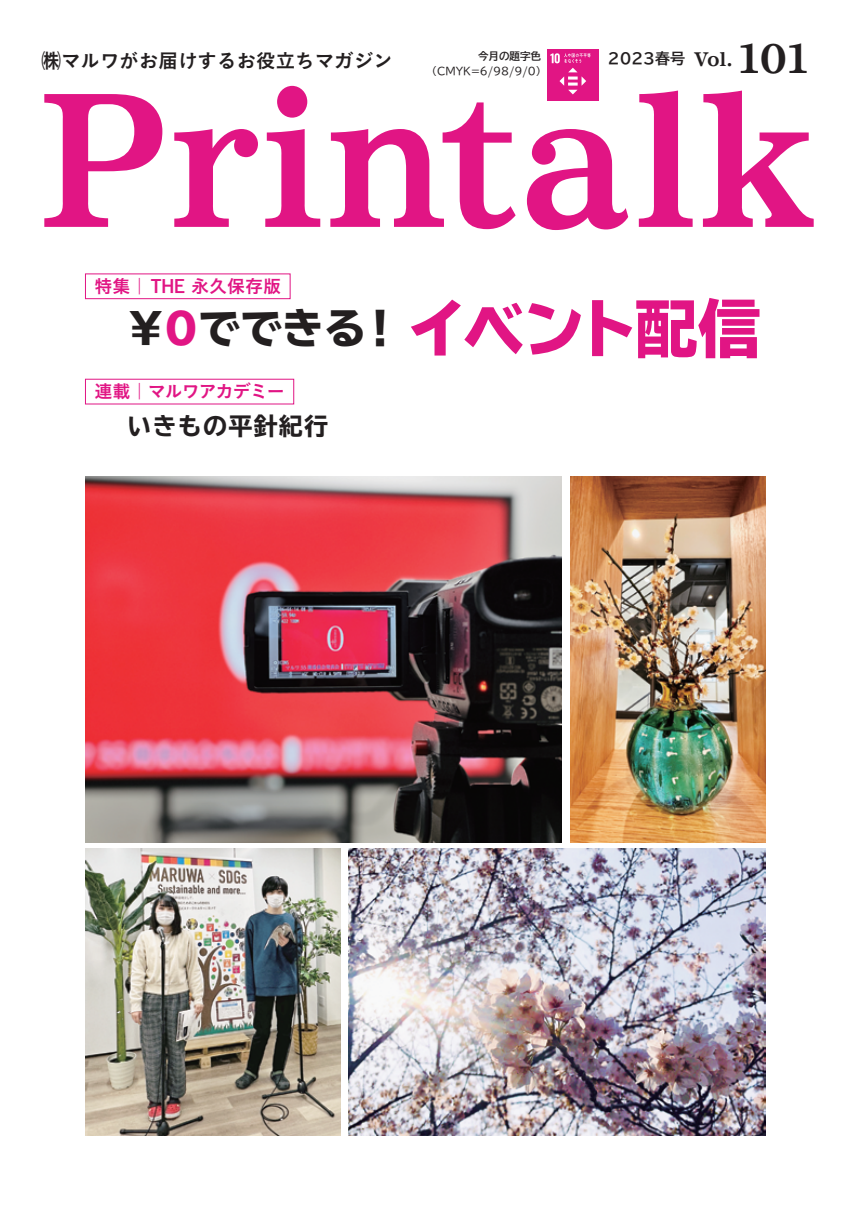
<style>
.page{position:relative;width:851px;height:1221px;background:#fff}
.page>*{position:absolute;margin:0;border:0;box-sizing:border-box;transform-origin:0 0}
.基本_1字下げ{font:800 174.75px "TBUD Min Std";letter-spacing:-.005em;color:#e11584;scale:.95 1}
.基本{font:800 63px "TBUD Go Std";letter-spacing:-.08em;color:#e11584}
.基本-2{font:800 42px "TBUD Go Std";letter-spacing:-.005em;color:#231f20}
.基本_1字下げ-2{font:800 37.65px "TBUD Min Std";color:#231f20}
.基本-3{font:700 expanded 24px "TBUD Go Std";letter-spacing:.05em;color:#231f20}
.基本-4{font:19.5px "Koburina Go Std W6";color:#231f20}
.基本-5{font:18px "Koburina Go Std W6";color:#e11584}
.基本-6{font:18px "Koburina Go Std W6";letter-spacing:-.055em;color:#e11584}
.基本_1字下げ-3{font:800 18px "TBUD Min Std";color:#231f20}
.基本-7{font:700 15px "TBUD Go Std";color:#231f20}
.基本-8{font:10.5px "TBUD Go Std";color:#231f20}
.基本-9{font:700 10.5px "TBUD Go Std";color:#231f20}
.s1{color:#e11584}
</style>
<div class="page">
<div style="left:85px;top:273px;width:205px;height:26px;border:1px solid #e11584"></div>
<div style="left:547px;top:49px;width:51px;height:51px;background:#e11584"></div>
<svg style="left:550px;top:53px;width:40px;height:41px"></svg>
<img style="left:570px;top:476px;width:195px;height:366px">
<img style="left:85px;top:848px;width:255px;height:287px">
<img style="left:349px;top:848px;width:416px;height:287px">
<img style="left:85px;top:476px;width:476px;height:366px">
<p class="基本-4" style="left:42px;top:46px;width:353px">㈱マルワがお届けするお役立ちマガジン</p>
<p class="基本-9" style="left:478px;top:48px;width:64px">今月の題字色</p>
<p class="基本-8" style="left:426px;top:63px;width:121px">（CMYK=6/98/9/0(</p>
<p class="基本-7" style="left:608px;top:46px;width:79px">2023春号</p>
<p class="基本_1字下げ-3" style="left:694px;top:45px;width:40px">Vol.</p>
<p class="基本_1字下げ-2" style="left:734px;top:29px;width:78px">101</p>
<p class="基本_1字下げ" style="left:41px;top:24px;width:817px">Printalk</p>
<p class="基本-5" style="left:94px;top:272px;width:188px">特集｜THE 永久保存版</p>
<p class="基本-2" style="left:125px;top:305px;width:243px">￥<span class="s1">０</span>でできる</p>
<p class="基本-2" style="left:359px;top:305px;width:44px">！</p>
<p class="基本-6" style="left:94px;top:378px;width:192px">連載｜マルワアカデミー</p>
<p class="基本-3" style="left:128px;top:413px;width:202px">いきもの平針紀行</p>
<p class="基本" style="left:406px;top:293px;width:356px">イベント配信</p>
</div>
